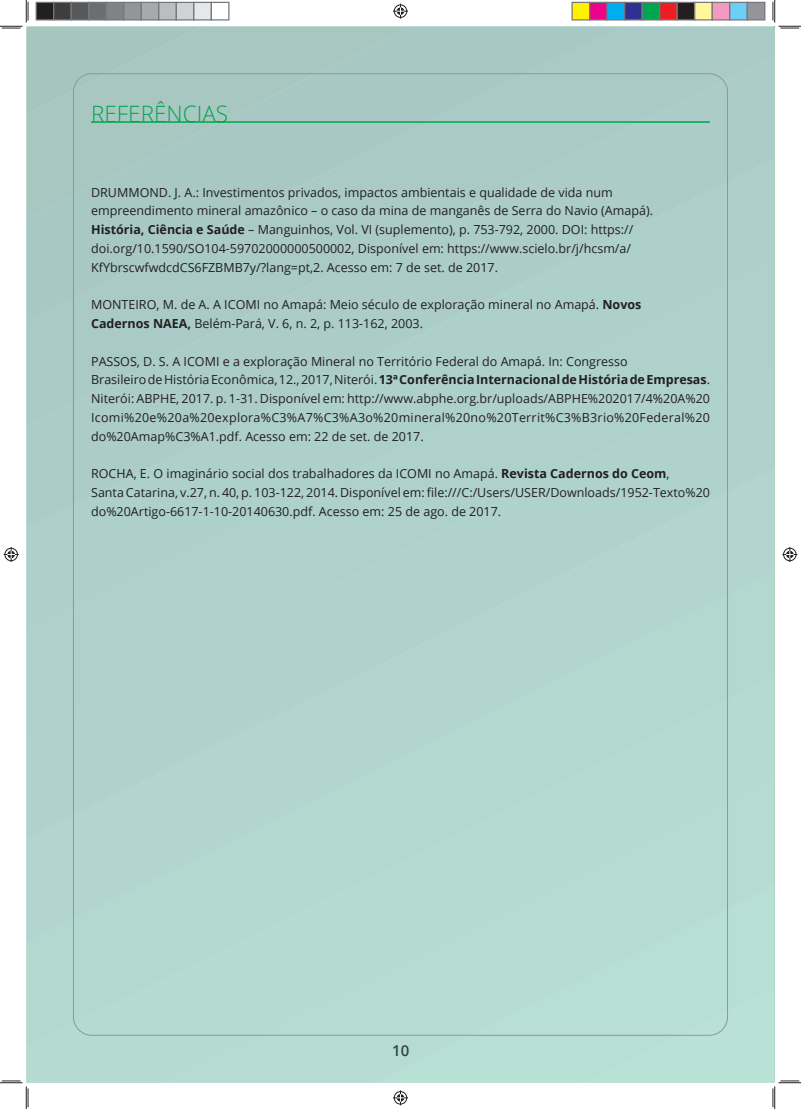
<style>
.page{position:relative;width:801px;height:1109px;background:#fff}
.page>*{position:absolute;margin:0;border:0;box-sizing:border-box;transform-origin:0 0}
.t1{font:300 22.5px "Open Sans";color:#00a54f}
.t2{font:600 15px "Open Sans";color:#231f20}
.t3{font:12.5px/18.8px "Open Sans";color:#231f20}
.s1{font-weight:700}
</style>
<div class="page">
<div style="left:26px;top:1046px;width:557px;height:36px;background:#b5dbd2"></div>
<div style="left:26px;top:943px;width:748px;height:103px;background:#b5dbd2"></div>
<div style="left:26px;top:839px;width:748px;height:104px;background:#b4dad1"></div>
<div style="left:26px;top:735px;width:748px;height:104px;background:#b3d8d0"></div>
<div style="left:26px;top:632px;width:748px;height:103px;background:#b2d6cf"></div>
<div style="left:26px;top:528px;width:748px;height:104px;background:#afd3cc"></div>
<div style="left:26px;top:424px;width:748px;height:104px;background:#aed1cb"></div>
<div style="left:26px;top:27px;width:748px;height:397px;background:#add0ca"></div>
<div style="left:26px;top:27px;width:595px;height:294px;background:#a9cac6"></div>
<div style="left:26px;top:27px;width:386px;height:190px;background:#a9c8c5"></div>
<img style="left:774px;top:884px;width:1px;height:104px">
<img style="left:774px;top:780px;width:1px;height:104px">
<img style="left:774px;top:677px;width:1px;height:103px">
<img style="left:774px;top:573px;width:1px;height:104px">
<img style="left:774px;top:469px;width:1px;height:104px">
<img style="left:774px;top:366px;width:1px;height:103px">
<img style="left:774px;top:262px;width:1px;height:104px">
<img style="left:774px;top:159px;width:1px;height:103px">
<img style="left:774px;top:55px;width:1px;height:104px">
<hr style="left:91px;top:122px;width:618px;height:1px;background:#00a54f">
<svg style="left:0;top:0;width:202px;height:113px"></svg>
<svg style="left:0;top:1080px;width:29px;height:28px"></svg>
<svg style="left:771px;top:0;width:29px;height:55px"></svg>
<svg style="left:583px;top:988px;width:217px;height:120px"></svg>
<svg style="left:393px;top:4px;width:15px;height:15px"></svg>
<svg style="left:393px;top:1090px;width:15px;height:15px"></svg>
<svg style="left:4px;top:547px;width:15px;height:15px"></svg>
<svg style="left:782px;top:547px;width:14px;height:15px"></svg>
<div style="left:36px;top:2px;width:18px;height:18px;background:#231f20"></div>
<div style="left:36px;top:2px;width:18px;height:19px;border:1px solid #76787b"></div>
<div style="left:54px;top:2px;width:17px;height:18px;background:#3e3e3f"></div>
<div style="left:53px;top:2px;width:19px;height:19px;border:1px solid #76787b"></div>
<div style="left:71px;top:2px;width:18px;height:18px;background:#57585a"></div>
<div style="left:71px;top:2px;width:18px;height:19px;border:1px solid #76787b"></div>
<div style="left:89px;top:2px;width:17px;height:18px;background:#6c6d70"></div>
<div style="left:88px;top:2px;width:19px;height:19px;border:1px solid #76787b"></div>
<div style="left:106px;top:2px;width:18px;height:18px;background:#808285"></div>
<div style="left:106px;top:2px;width:18px;height:19px;border:1px solid #76787b"></div>
<div style="left:124px;top:2px;width:17px;height:18px;background:#939598"></div>
<div style="left:123px;top:2px;width:19px;height:19px;border:1px solid #76787b"></div>
<div style="left:141px;top:2px;width:18px;height:18px;background:#a8a9ad"></div>
<div style="left:141px;top:2px;width:18px;height:19px;border:1px solid #76787b"></div>
<div style="left:159px;top:2px;width:17px;height:18px;background:#bcbdc0"></div>
<div style="left:158px;top:2px;width:19px;height:19px;border:1px solid #76787b"></div>
<div style="left:176px;top:2px;width:18px;height:18px;background:#d1d2d4"></div>
<div style="left:176px;top:2px;width:18px;height:19px;border:1px solid #76787b"></div>
<div style="left:194px;top:2px;width:17px;height:18px;background:#e6e7e9"></div>
<div style="left:193px;top:2px;width:19px;height:19px;border:1px solid #76787b"></div>
<div style="left:211px;top:2px;width:18px;height:19px;border:1px solid #76787b"></div>
<div style="left:571px;top:2px;width:18px;height:18px;background:#fff101"></div>
<div style="left:571px;top:2px;width:19px;height:19px;border:1px solid #76787b"></div>
<div style="left:589px;top:2px;width:17px;height:18px;background:#ed028c"></div>
<div style="left:588px;top:2px;width:19px;height:19px;border:1px solid #76787b"></div>
<div style="left:606px;top:2px;width:18px;height:18px;background:#00aeef"></div>
<div style="left:606px;top:2px;width:19px;height:19px;border:1px solid #76787b"></div>
<div style="left:624px;top:2px;width:17px;height:18px;background:#2e3092"></div>
<div style="left:623px;top:2px;width:19px;height:19px;border:1px solid #76787b"></div>
<div style="left:641px;top:2px;width:18px;height:18px;background:#00a54f"></div>
<div style="left:641px;top:2px;width:19px;height:19px;border:1px solid #76787b"></div>
<div style="left:659px;top:2px;width:17px;height:18px;background:#ee1d23"></div>
<div style="left:658px;top:2px;width:19px;height:19px;border:1px solid #76787b"></div>
<div style="left:676px;top:2px;width:18px;height:18px;background:#231f20"></div>
<div style="left:676px;top:2px;width:19px;height:19px;border:1px solid #76787b"></div>
<div style="left:694px;top:2px;width:17px;height:18px;background:#fff79a"></div>
<div style="left:693px;top:2px;width:19px;height:19px;border:1px solid #76787b"></div>
<div style="left:711px;top:2px;width:18px;height:18px;background:#f499c2"></div>
<div style="left:711px;top:2px;width:19px;height:19px;border:1px solid #76787b"></div>
<div style="left:729px;top:2px;width:17px;height:18px;background:#6bcff6"></div>
<div style="left:728px;top:2px;width:19px;height:19px;border:1px solid #76787b"></div>
<div style="left:746px;top:2px;width:18px;height:18px;background:#939598"></div>
<div style="left:746px;top:2px;width:19px;height:19px;border:1px solid #76787b"></div>
<h1 class="t1" style="left:91px;top:98px;width:138px">REFERÊNCIAS</h1>
<p class="t3" style="left:91px;top:182px;width:563px">DRUMMOND. J. A.: Investimentos privados, impactos ambientais e qualidade de vida num empreendimento mineral amazônico – o caso da mina de manganês de Serra do Navio (Amapá).<br><span class="s1">História, Ciência e Saúde</span> – Manguinhos, Vol. VI (suplemento), p. 753-792, 2000. DOI: https:// doi.org/10.1590/SO104-59702000000500002, Disponível em: https://www.scielo.br/j/hcsm/a/ KfYbrscwfwdcdCS6FZBMB7y/?lang=pt,2. Acesso em: 7 de set. de 2017.</p>
<p class="t3" style="left:91px;top:295px;width:551px">MONTEIRO, M. de A. A ICOMI no Amapá: Meio século de exploração mineral no Amapá. <span class="s1">Novos<br>Cadernos NAEA,</span> Belém-Pará, V. 6, n. 2, p. 113-162, 2003.</p>
<p class="t3" style="left:91px;top:351px;width:620px">PASSOS, D. S. A ICOMI e a exploração Mineral no Território Federal do Amapá. In: Congresso<br>Brasileiro de História Econômica, 12., 2017, Niterói. <span class="s1">13ª Conferência Internacional de História de Empresas</span>.<br>Niterói: ABPHE, 2017. p. 1-31. Disponível em: http://www.abphe.org.br/uploads/ABPHE%202017/4%20A%20<br>Icomi%20e%20a%20explora%C3%A7%C3%A3o%20mineral%20no%20Territ%C3%B3rio%20Federal%20 do%20Amap%C3%A1.pdf. Acesso em: 22 de set. de 2017.</p>
<p class="t3" style="left:91px;top:464px;width:620px">ROCHA, E. O imaginário social dos trabalhadores da ICOMI no Amapá. <span class="s1">Revista Cadernos do Ceom</span>,<br>Santa Catarina, v.27, n. 40, p. 103-122, 2014. Disponível em: file:///C:/Users/USER/Downloads/1952-Texto%20 do%20Artigo-6617-1-10-20140630.pdf. Acesso em: 25 de ago. de 2017.</p>
<p class="t2" style="left:392px;top:1040px;width:19px">10</p>
</div>
